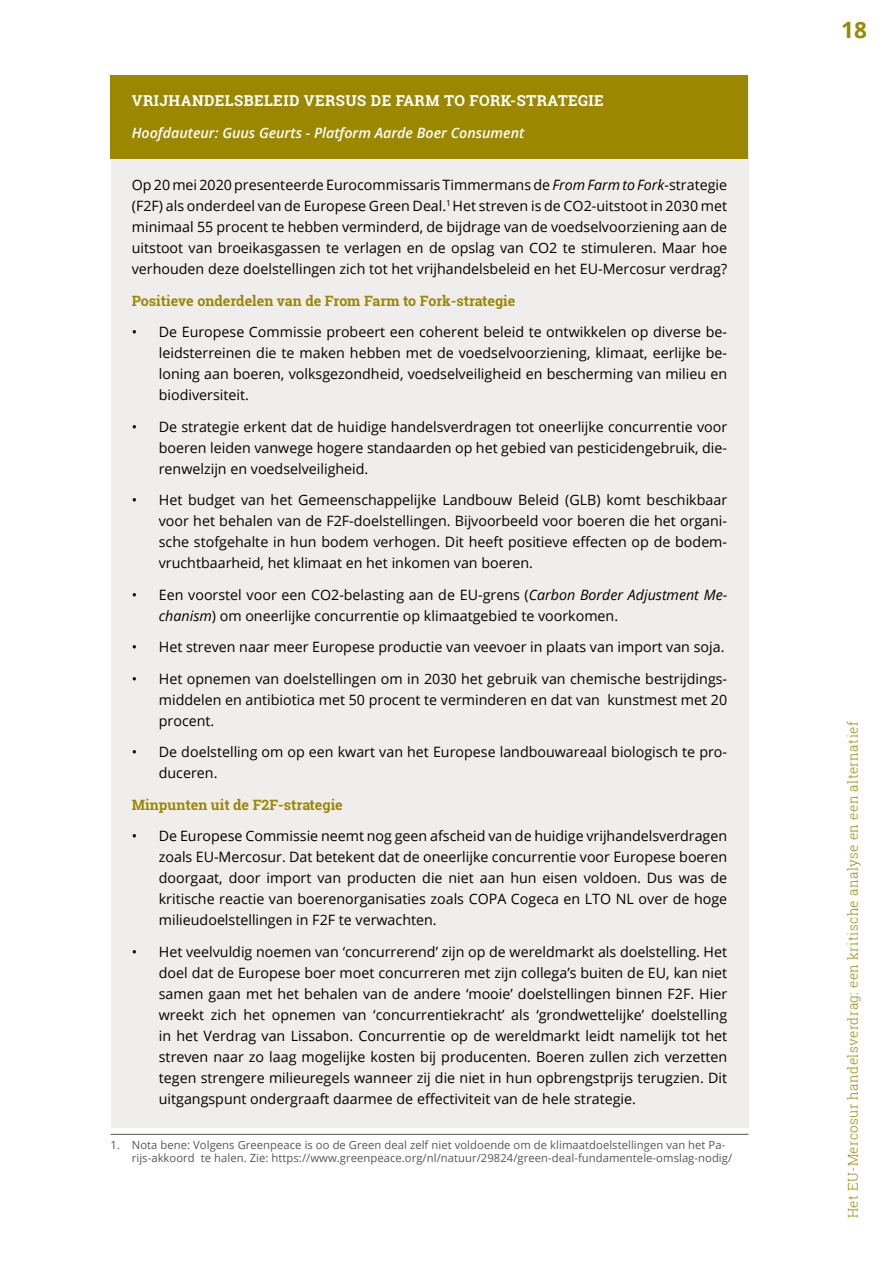
<style>
.page{position:relative;width:893px;height:1263px;background:#fff}
.page>*{position:absolute;margin:0;border:0;box-sizing:border-box;transform-origin:0 0}
.t1{font:700 22.5px "Open Sans";color:#9b8700}
.t2{font:700 15px "Roboto Slab";letter-spacing:.03em;color:#fff}
.t3{font:14.25px/21px "Open Sans";color:#000;text-align:justify}
.t4{font:700 14.25px "Roboto Slab";color:#9b8700}
.t5{font:italic 600 14.25px "Open Sans";color:#fff}
.t6{font:300 13.5px "Roboto Slab";letter-spacing:.03em;color:#9b8700}
.t7{font:11.25px/13.5px "Open Sans";letter-spacing:.005em;color:#575756}
.s1{font-style:italic}
</style>
<div class="page">
<div style="left:111px;top:76px;width:637px;height:1052px;background:#f0eeed"></div>
<div style="left:111px;top:75px;width:637px;height:84px;background:#9b8700"></div>
<hr style="left:111px;top:1134px;width:637px;height:1px;background:#575756">
<p class="t2" style="left:132px;top:90px;width:474px">VRIJHANDELSBELEID VERSUS DE FARM TO FORK-STRATEGIE</p>
<p class="t5" style="left:132px;top:123px;width:394px">Hoofdauteur: Guus Geurts - Platform Aarde Boer Consument</p>
<p class="t3" style="left:132px;top:174px;width:597px">Op 20 mei 2020 presenteerde Eurocommissaris Timmermans de <span class="s1">From Farm to Fork</span>-strategie (F2F) als onderdeel van de Europese Green Deal.<sup>1</sup> Het streven is de CO2-uitstoot in 2030 met minimaal 55 procent te hebben verminderd, de bijdrage van de voedselvoorziening aan de uitstoot van broeikasgassen te verlagen en de opslag van CO2 te stimuleren. Maar hoe verhouden deze doelstellingen zich tot het vrijhandelsbeleid en het EU-Mercosur verdrag?</p>
<p class="t4" style="left:132px;top:291px;width:385px">Positieve onderdelen van de From Farm to Fork-strategie</p>
<p class="t3" style="left:159px;top:321px;width:570px;text-indent:-27px">• De Europese Commissie probeert een coherent beleid te ontwikkelen op diverse be&shy;leidsterreinen die te maken hebben met de voedselvoorziening, klimaat, eerlijke be&shy;loning aan boeren, volksgezondheid, voedselveiligheid en bescherming van milieu en biodiversiteit.</p>
<p class="t3" style="left:159px;top:416px;width:570px;text-indent:-27px">• De strategie erkent dat de huidige handelsverdragen tot oneerlijke concurrentie voor boeren leiden vanwege hogere standaarden op het gebied van pesticidengebruik, die&shy;renwelzijn en voedselveiligheid.</p>
<p class="t3" style="left:159px;top:489px;width:570px;text-indent:-27px">• Het budget van het Gemeenschappelijke Landbouw Beleid (GLB) komt beschikbaar voor het behalen van de F2F-doelstellingen. Bijvoorbeeld voor boeren die het organi&shy;sche stofgehalte in hun bodem verhogen. Dit heeft positieve effecten op de bodem&shy;vruchtbaarheid, het klimaat en het inkomen van boeren.</p>
<p class="t3" style="left:159px;top:584px;width:570px;text-indent:-27px">• Een voorstel voor een CO2-belasting aan de EU-grens (<span class="s1">Carbon Border Adjustment Me&shy;chanism</span>) om oneerlijke concurrentie op klimaatgebied te voorkomen.</p>
<p class="t3" style="left:132px;top:636px;width:594px">• Het streven naar meer Europese productie van veevoer in plaats van import van soja.</p>
<p class="t3" style="left:159px;top:668px;width:570px;text-indent:-27px">• Het opnemen van doelstellingen om in 2030 het gebruik van chemische bestrijdings&shy;middelen en antibiotica met 50 procent te verminderen en dat van kunstmest met 20 procent.</p>
<p class="t3" style="left:159px;top:741px;width:570px;text-indent:-27px">• De doelstelling om op een kwart van het Europese landbouwareaal biologisch te pro&shy;duceren.</p>
<p class="t4" style="left:132px;top:795px;width:213px">Minpunten uit de F2F-strategie</p>
<p class="t3" style="left:159px;top:825px;width:570px;text-indent:-27px">• De Europese Commissie neemt nog geen afscheid van de huidige vrijhandelsverdragen zoals EU-Mercosur. Dat betekent dat de oneerlijke concurrentie voor Europese boeren doorgaat, door import van producten die niet aan hun eisen voldoen. Dus was de kritische reactie van boerenorganisaties zoals COPA Cogeca en LTO NL over de hoge milieudoelstellingen in F2F te verwachten.</p>
<p class="t3" style="left:159px;top:941px;width:570px;text-indent:-27px">• Het veelvuldig noemen van ‘concurrerend’ zijn op de wereldmarkt als doelstelling. Het doel dat de Europese boer moet concurreren met zijn collega’s buiten de EU, kan niet samen gaan met het behalen van de andere ‘mooie’ doelstellingen binnen F2F. Hier wreekt zich het opnemen van ‘concurrentiekracht’ als ‘grondwettelijke’ doelstelling in het Verdrag van Lissabon. Concurrentie op de wereldmarkt leidt namelijk tot het streven naar zo laag mogelijke kosten bij producenten. Boeren zullen zich verzetten tegen strengere milieuregels wanneer zij die niet in hun opbrengstprijs terugzien. Dit uitgangspunt ondergraaft daarmee de effectiviteit van de hele strategie.</p>
<p class="t7" style="left:132px;top:1138px;width:602px;text-indent:-21px">1. Nota bene: Volgens Greenpeace is oo de Green deal zelf niet voldoende om de klimaatdoelstellingen van het Pa&shy;rijs-akkoord te halen. Zie: https://www.greenpeace.org/nl/natuur/29824/green-deal-fundamentele-omslag-nodig/</p>
<h1 class="t1" style="left:841px;top:14px;width:27px">18</h1>
<p class="t6" style="left:844px;top:1218px;width:498px;rotate:-90deg">Het EU-Mercosur handelsverdrag: een kritische analyse en een alternatief</p>
</div>
